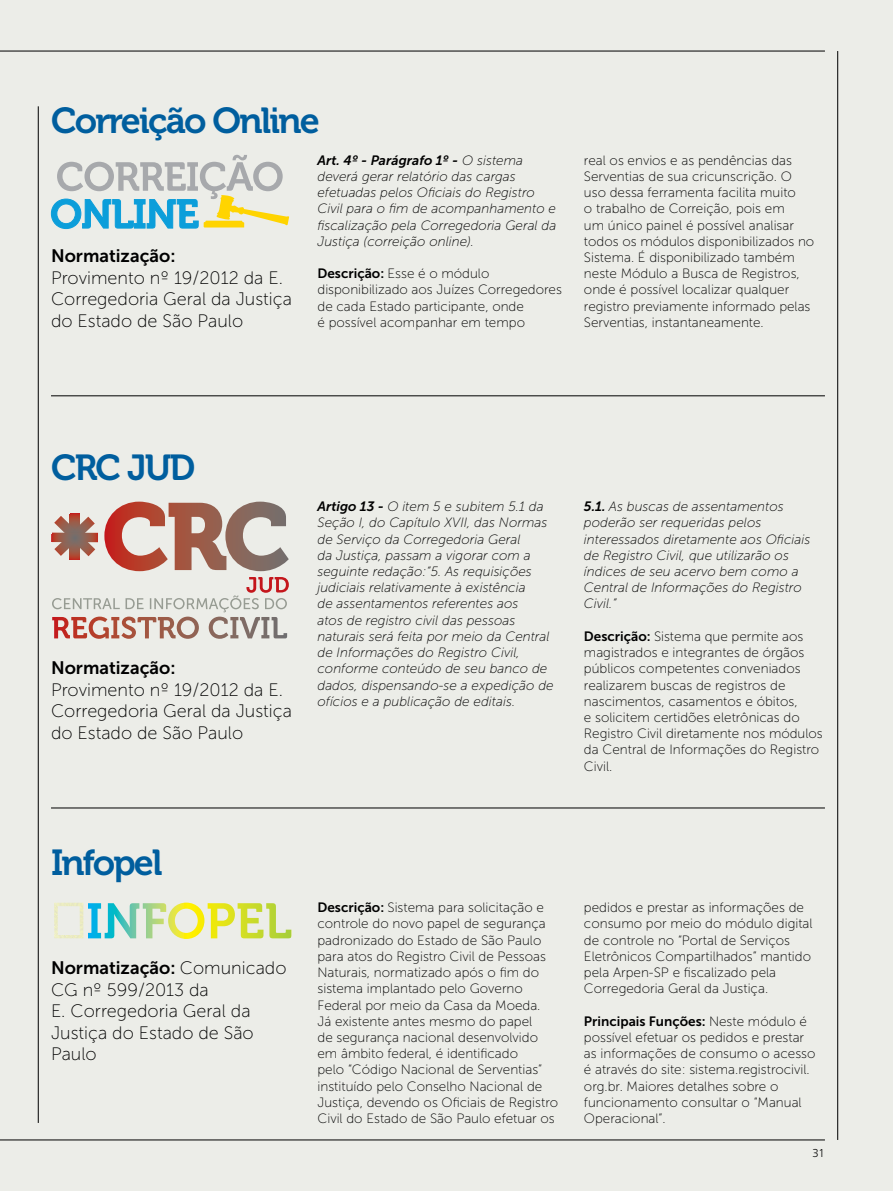
<style>
.page{position:relative;width:893px;height:1191px;background:#ecede8}
.page>*{position:absolute;margin:0;border:0;box-sizing:border-box;transform-origin:0 0}
.t1{font:36px "Museo 700";letter-spacing:-.05em;color:#005e9e}
.t2{font:18px/21.6px "Museo Sans 100";color:#000}
.t3{font:18px "Museo Sans 700";color:#000}
.t4{font:13.5px/16.2px "Museo Sans 100";color:#000}
.t5{font:italic 13.5px/16.2px "Museo Sans 100";color:#000}
.t6{font:13.5px "Museo Sans 700";color:#000}
.t7{font:italic 13.5px "Museo Sans 700";color:#000}
.t8{font:300 12px "Frutiger Next LT";color:#000}
.s1{font-family:"Museo Sans 100"}
.s2{font-family:"Museo Sans 700"}
</style>
<div class="page">
<svg style="left:51px;top:155px;width:238px;height:74px"></svg>
<svg style="left:70px;top:513px;width:9px;height:47px"></svg>
<svg style="left:54px;top:516px;width:41px;height:40px"></svg>
<svg style="left:51px;top:532px;width:47px;height:10px"></svg>
<svg style="left:104px;top:501px;width:185px;height:70px"></svg>
<svg style="left:52px;top:577px;width:237px;height:62px"></svg>
<svg style="left:88px;top:902px;width:204px;height:37px"></svg>
<img style="left:54px;top:906px;width:4px;height:29px">
<img style="left:54px;top:902px;width:29px;height:4px">
<img style="left:54px;top:935px;width:29px;height:3px">
<img style="left:80px;top:906px;width:3px;height:29px">
<hr style="left:0;top:1139px;width:825px;height:1px;background:#000">
<hr style="left:0;top:51px;width:825px;height:1px;background:#000">
<hr style="left:837px;top:51px;width:1px;height:1089px;background:#000">
<hr style="left:38px;top:106px;width:1px;height:1017px;background:#000">
<hr style="left:51px;top:807px;width:774px;height:1px;background:#000">
<hr style="left:51px;top:395px;width:774px;height:1px;background:#000">
<h1 class="t1" style="left:51px;top:101px;width:270px">Correição Online</h1>
<h2 class="t3" style="left:51px;top:246px;width:126px">Normatização:</h2>
<h2 class="t2" style="left:51px;top:267px;width:242px">Provimento nº 19/2012 da E.<br>Corregedoria Geral da Justiça do Estado de São Paulo</h2>
<p class="t7" style="left:317px;top:153px;width:207px">Art. 4º - Parágrafo 1º - <span class="s1">O sistema</span></p>
<p class="t5" style="left:317px;top:168px;width:240px">deverá gerar relatório das cargas efetuadas pelos Oficiais do Registro Civil para o fim de acompanhamento e fiscalização pela Corregedoria Geral da Justiça (correição online).</p>
<p class="t4" style="left:317px;top:266px;width:246px"><span class="s2">Descrição:</span> Esse é o módulo disponibilizado aos Juízes Corregedores de cada Estado participante, onde<br>é possível acompanhar em tempo</p>
<p class="t4" style="left:584px;top:152px;width:232px">real os envios e as pendências das Serventias de sua cricunscrição. O uso dessa ferramenta facilita muito<br>o trabalho de Correição, pois em<br>um único painel é possível analisar todos os módulos disponibilizados no Sistema. É disponibilizado também neste Módulo a Busca de Registros, onde é possível localizar qualquer registro previamente informado pelas Serventias, instantaneamente.</p>
<h1 class="t1" style="left:51px;top:447px;width:146px">CRC JUD</h1>
<h2 class="t3" style="left:51px;top:658px;width:126px">Normatização:</h2>
<h2 class="t2" style="left:51px;top:679px;width:242px">Provimento nº 19/2012 da E.<br>Corregedoria Geral da Justiça do Estado de São Paulo</h2>
<p class="t5" style="left:317px;top:498px;width:238px"><span class="s2">Artigo 13 -</span> O item 5 e subitem 5.1 da Seção I, do Capítulo XVII, das Normas de Serviço da Corregedoria Geral<br>da Justiça, passam a vigorar com a seguinte redação:“5. As requisições judiciais relativamente à existência<br>de assentamentos referentes aos<br>atos de registro civil das pessoas naturais será feita por meio da Central de Informações do Registro Civil, conforme conteúdo de seu banco de dados, dispensando-se a expedição de ofícios e a publicação de editais.</p>
<p class="t5" style="left:584px;top:498px;width:228px"><span class="s2">5.1.</span> As buscas de assentamentos poderão ser requeridas pelos interessados diretamente aos Oficiais de Registro Civil, que utilizarão os índices de seu acervo bem como a<br>Central de Informações do Registro<br>Civil.”</p>
<p class="t4" style="left:584px;top:628px;width:240px"><span class="s2">Descrição:</span> Sistema que permite aos magistrados e integrantes de órgãos públicos competentes conveniados realizarem buscas de registros de nascimentos, casamentos e óbitos,<br>e solicitem certidões eletrônicas do Registro Civil diretamente nos módulos da Central de Informações do Registro Civil.</p>
<h1 class="t1" style="left:51px;top:842px;width:113px">Infopel</h1>
<h2 class="t3" style="left:51px;top:957px;width:237px">Normatização: <span class="s1">Comunicado</span></h2>
<h2 class="t2" style="left:51px;top:978px;width:204px">CG nº 599/2013 da<br>E. Corregedoria Geral da<br>Justiça do Estado de São<br>Paulo</h2>
<p class="t4" style="left:317px;top:899px;width:242px"><span class="s2">Descrição:</span> Sistema para solicitação e controle do novo papel de segurança padronizado do Estado de São Paulo para atos do Registro Civil de Pessoas Naturais, normatizado após o fim do sistema implantado pelo Governo Federal por meio da Casa da Moeda.<br>Já existente antes mesmo do papel<br>de segurança nacional desenvolvido em âmbito federal, é identificado<br>pelo “Código Nacional de Serventias” instituído pelo Conselho Nacional de Justiça, devendo os Oficiais de Registro Civil do Estado de São Paulo efetuar os</p>
<p class="t4" style="left:584px;top:899px;width:230px">pedidos e prestar as informações de consumo por meio do módulo digital de controle no “Portal de Serviços Eletrônicos Compartilhados” mantido pela Arpen-SP e fiscalizado pela Corregedoria Geral da Justiça.</p>
<p class="t6" style="left:584px;top:1013px;width:225px">Principais Funções: <span class="s1">Neste módulo é</span></p>
<p class="t4" style="left:584px;top:1029px;width:233px">possível efetuar os pedidos e prestar as informações de consumo o acesso é através do site: sistema.registrocivil. org.br. Maiores detalhes sobre o funcionamento consultar o “Manual Operacional”.</p>
<p class="t8" style="left:813px;top:1146px;width:14px">31</p>
</div>
